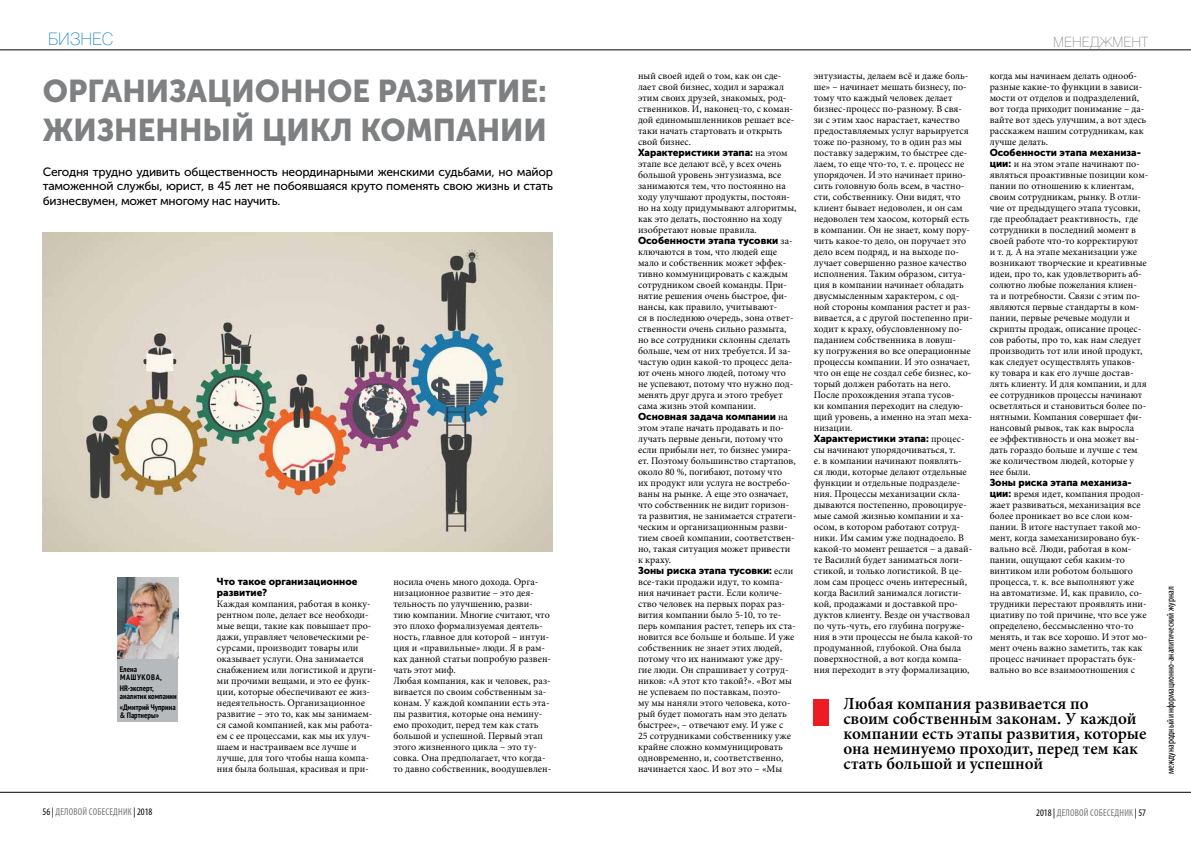
<style>
.page{position:relative;width:1191px;height:842px;background:#fff}
.page>*{position:absolute;margin:0;border:0;box-sizing:border-box;transform-origin:0 0}
.t1{font:31.3px/38.4px "Museo Sans Cyrl 900";color:#7e8082}
.t2{font:600 17px/15px "Minion Pro";color:#000}
.t3{font:100 17px "Helios";color:#0079c2}
.t4{font:100 14px "Helios";color:#76787a}
.t5{font:12px/14.4px "Museo Sans Cyrl 500";letter-spacing:-.02em;color:#000;text-align:justify}
.t6{font:10px/11px "Minion Pro";color:#000}
.t7{font:10px/11px "Museo Sans Cyrl 900";color:#000}
.t8{font:condensed 10px "Myriad Pro";letter-spacing:.02em;color:#76787a}
.t9{font:condensed 10px "Myriad Pro";color:#000}
.t10{font:700 condensed 8px/8px "PT Sans Pro";color:#000}
.t11{font:700 condensed 8px/8px "PT Sans Pro";letter-spacing:.08em;color:#000}
.s1{font-family:"Minion Pro"}
.s2{font-family:"Museo Sans Cyrl 900"}
.s3{color:#000}
</style>
<div class="page">
<img style="left:43px;top:233px;width:510px;height:319px">
<hr style="left:0;top:792px;width:1191px;height:1px;background:#000">
<hr style="left:0;top:50px;width:1191px;height:1px;background:#000">
<div style="left:117px;top:659px;width:61px;height:62px;background:#b7babc"></div>
<img style="left:117px;top:578px;width:61px;height:81px">
<div style="left:813px;top:699px;width:15px;height:26px;background:#ed1c24"></div>
<h2 class="t3" style="left:48px;top:29px;width:67px">бизнес</h2>
<h3 class="t4" style="left:1053px;top:34px;width:96px">менеджмент</h3>
<h1 class="t1" style="left:43px;top:72px;width:505px">Организационное развитие: жизненный цикл компании</h1>
<p class="t5" style="left:43px;top:164px;width:512px">Сегодня трудно удивить общественность неординарными женскими судьбами, но майор таможенной службы, юрист, в 45 лет не побоявшаяся круто поменять свою жизнь и стать бизнесвумен, может многому нас научить.</p>
<p class="t11" style="left:120px;top:665px;width:44px">Елена<br>Машукова,</p>
<p class="t10" style="left:120px;top:684px;width:59px">HR-эксперт, аналитик компании</p>
<p class="t10" style="left:120px;top:703px;width:57px">«Дмитрий Чуприна &amp; Партнеры»</p>
<p class="t7" style="left:217px;top:576px;width:142px">Что такое организационное развитие?</p>
<p class="t6" style="left:217px;top:598px;width:161px">Каждая компания, работая в конку&shy;рентном поле, делает все необходи&shy;мые вещи, такие как повышает про&shy;дажи, управляет человеческими ре&shy;сурсами, производит товары или оказывает услуги. Она занимается снабжением или логистикой и други&shy;ми прочими вещами, и это ее функ&shy;ции, которые обеспечивают ее жиз&shy;недеятельность. Организационное развитие – это то, как мы занимаем&shy;ся самой компанией, как мы работа&shy;ем с ее процессами, как мы их улуч&shy;шаем и настраиваем все лучше и лучше, для того чтобы наша компа&shy;ния была большая, красивая и при-</p>
<p class="t6" style="left:393px;top:576px;width:159px">носила очень много дохода. Орга&shy;низационное развитие – это дея&shy;тельность по улучшению, разви&shy;тию компании. Многие считают, что это плохо формализуемая деятель&shy;ность, главное для которой – интуи&shy;ция и «правильные» люди. Я в рам&shy;ках данной статьи попробую развен&shy;чать этот миф.<br>Любая компания, как и человек, раз&shy;вивается по своим собственным за&shy;конам. У каждой компании есть эта&shy;пы развития, которые она немину&shy;емо проходит, перед тем как стать большой и успешной. Первый этап этого жизненного цикла – это ту&shy;совка. Она предполагает, что когда&shy;то давно собственник, воодушевлен-</p>
<p class="t6" style="left:638px;top:70px;width:158px">ный своей идей о том, как он сде&shy;лает свой бизнес, ходил и заражал этим своих друзей, знакомых, род&shy;ственников. И, наконец-то, с коман&shy;дой единомышленников решает все&shy;таки начать стартовать и открыть свой бизнес.</p>
<p class="t7" style="left:638px;top:147px;width:151px">Характеристики этапа: <span class="s1">на этом</span></p>
<p class="t6" style="left:638px;top:158px;width:160px">этапе все делают всё, у всех очень большой уровень энтузиазма, все занимаются тем, что постоянно на ходу улучшают продукты, постоян&shy;но на ходу придумывают алгоритмы, как это делать, постоянно на ходу изобретают новые правила.</p>
<p class="t7" style="left:638px;top:235px;width:156px">Особенности этапа тусовки <span class="s1">за-</span></p>
<p class="t6" style="left:638px;top:246px;width:157px">ключаются в том, что людей еще мало и собственник может эффек&shy;тивно коммуницировать с каждым сотрудником своей команды. При&shy;нятие решения очень быстрое, фи&shy;нансы, как правило, учитывают-<br>ся в последнюю очередь, зона ответ&shy;ственности очень сильно размыта, но все сотрудники склонны сделать больше, чем от них требуется. И за&shy;частую один какой-то процесс дела&shy;ют очень много людей, потому что не успевают, потому что нужно под&shy;менять друг друга и этого требует сама жизнь этой компании.</p>
<p class="t7" style="left:638px;top:411px;width:151px">Основная задача компании <span class="s1">на</span></p>
<p class="t6" style="left:638px;top:422px;width:160px">этом этапе начать продавать и по&shy;лучать первые деньги, потому что если прибыли нет, то бизнес умира&shy;ет. Поэтому большинство стартапов, около 80 %, погибают, потому что<br>их продукт или услуга не востребо&shy;ваны на рынке. А еще это означает, что собственник не видит горизон&shy;та развития, не занимается стратеги&shy;ческим и организационным разви&shy;тием своей компании, соответствен&shy;но, такая ситуация может привести к краху.</p>
<p class="t7" style="left:638px;top:565px;width:157px">Зоны риска этапа тусовки: <span class="s1">если</span></p>
<p class="t6" style="left:638px;top:576px;width:159px">все-таки продажи идут, то компа&shy;ния начинает расти. Если количе&shy;ство человек на первых порах раз&shy;вития компании было 5-10, то те&shy;перь компания растет, теперь их ста&shy;новится все больше и больше. И уже собственник не знает этих людей, потому что их нанимают уже дру&shy;гие люди. Он спрашивает у сотруд&shy;ников: «А этот кто такой?». «Вот мы не успеваем по поставкам, поэто-<br>му мы наняли этого человека, кото&shy;рый будет помогать нам это делать быстрее», – отвечают ему. И уже с<br>25 сотрудниками собственнику уже крайне сложно коммуницировать одновременно, и, соответственно, начинается хаос. И вот это – «Мы</p>
<p class="t6" style="left:814px;top:70px;width:160px">энтузиасты, делаем всё и даже боль&shy;ше» – начинает мешать бизнесу, по&shy;тому что каждый человек делает бизнес-процесс по-разному. В свя&shy;зи с этим хаос нарастает, качество предоставляемых услуг варьируется тоже по-разному, то в один раз мы поставку задержим, то быстрее сде&shy;лаем, то еще что-то, т. е. процесс не упорядочен. И это начинает прино&shy;сить головную боль всем, в частно&shy;сти, собственнику. Они видят, что клиент бывает недоволен, и он сам недоволен тем хаосом, который есть в компании. Он не знает, кому пору&shy;чить какое-то дело, он поручает это дело всем подряд, и на выходе по&shy;лучает совершенно разное качество исполнения. Таким образом, ситуа&shy;ция в компании начинает обладать двусмысленным характером, с од&shy;ной стороны компания растет и раз&shy;вивается, а с другой постепенно при&shy;ходит к краху, обусловленному по&shy;паданием собственника в ловуш-<br>ку погружения во все операционные процессы компании. И это означает, что он еще не создал себе бизнес, ко&shy;торый должен работать на него.<br>После прохождения этапа тусов-<br>ки компания переходит на следую&shy;щий уровень, а именно на этап меха&shy;низации.</p>
<p class="t7" style="left:814px;top:433px;width:152px">Характеристики этапа: <span class="s1">процес-</span></p>
<p class="t6" style="left:814px;top:444px;width:160px">сы начинают упорядочиваться, т.<br>е. в компании начинают появлять&shy;ся люди, которые делают отдельные функции и отдельные подразделе&shy;ния. Процессы механизации скла&shy;дываются постепенно, провоцируе&shy;мые самой жизнью компании и ха&shy;осом, в котором работают сотруд&shy;ники. Им самим уже поднадоело. В какой-то момент решается – а давай&shy;те Василий будет заниматься логи&shy;стикой, и только логистикой. В це&shy;лом сам процесс очень интересный, когда Василий занимался логисти&shy;кой, продажами и доставкой про&shy;дуктов клиенту. Везде он участвовал по чуть-чуть, его глубина погруже&shy;ния в эти процессы не была какой-то продуманной, глубокой. Она была поверхностной, а вот когда компа&shy;ния переходит в эту формализацию,</p>
<p class="t6" style="left:989px;top:70px;width:158px">когда мы начинаем делать однооб&shy;разные какие-то функции в зависи&shy;мости от отделов и подразделений, вот тогда приходит понимание – да&shy;вайте вот здесь улучшим, а вот здесь расскажем нашим сотрудникам, как лучше делать.</p>
<p class="t7" style="left:989px;top:147px;width:153px">Особенности этапа механиза-</p>
<p class="t6" style="left:989px;top:158px;width:160px"><span class="s2">ции:</span> и на этом этапе начинают по&shy;являться проактивные позиции ком&shy;пании по отношению к клиентам, своим сотрудникам, рынку. В отли&shy;чие от предыдущего этапа тусовки, где преобладает реактивность, где сотрудники в последний момент в своей работе что-то корректируют<br>и т. д. А на этапе механизации уже возникают творческие и креативные идеи, про то, как удовлетворить аб&shy;солютно любые пожелания клиен&shy;та и потребности. Связи с этим по&shy;являются первые стандарты в ком&shy;пании, первые речевые модули и скрипты продаж, описание процес&shy;сов работы, про то, как нам следует производить тот или иной продукт, как следует осуществлять упаков-<br>ку товара и как его лучше достав&shy;лять клиенту. И для компании, и для ее сотрудников процессы начинают осветляться и становиться более по&shy;нятными. Компания совершает фи&shy;нансовый рывок, так как выросла<br>ее эффективность и она может вы&shy;дать гораздо больше и лучше с тем же количеством людей, которые у нее были.</p>
<p class="t7" style="left:989px;top:477px;width:144px">Зоны риска этапа механиза-</p>
<p class="t6" style="left:989px;top:488px;width:159px"><span class="s2">ции:</span> время идет, компания продол&shy;жает развиваться, механизация все более проникает во все слои ком&shy;пании. В итоге наступает такой мо&shy;мент, когда замеханизировано бук&shy;вально всё. Люди, работая в ком&shy;пании, ощущают себя каким-то винтиком или роботом большого процесса, т. к. все выполняют уже<br>на автоматизме. И, как правило, со&shy;трудники перестают проявлять ини&shy;циативу по той причине, что все уже определено, бессмысленно что-то менять, и так все хорошо. И этот мо&shy;мент очень важно заметить, так как процесс начинает прорастать бук&shy;вально во все взаимоотношения с</p>
<h2 class="t2" style="left:843px;top:696px;width:304px">Любая компания развивается по<br>своим собственным законам. У каждой компании есть этапы развития, которые она неминуемо проходит, перед тем как стать большой и успешной</h2>
<p class="t8" style="left:43px;top:806px;width:111px"><span class="s3">56 |</span> деловой собеседник <span class="s3">| 2018</span></p>
<p class="t8" style="left:1036px;top:806px;width:111px"><span class="s3">2018 |</span> деловой собеседник <span class="s3">| 57</span></p>
<p class="t9" style="left:1164px;top:774px;width:189px;rotate:-90deg">международный информационно-аналитический журнал</p>
</div>
